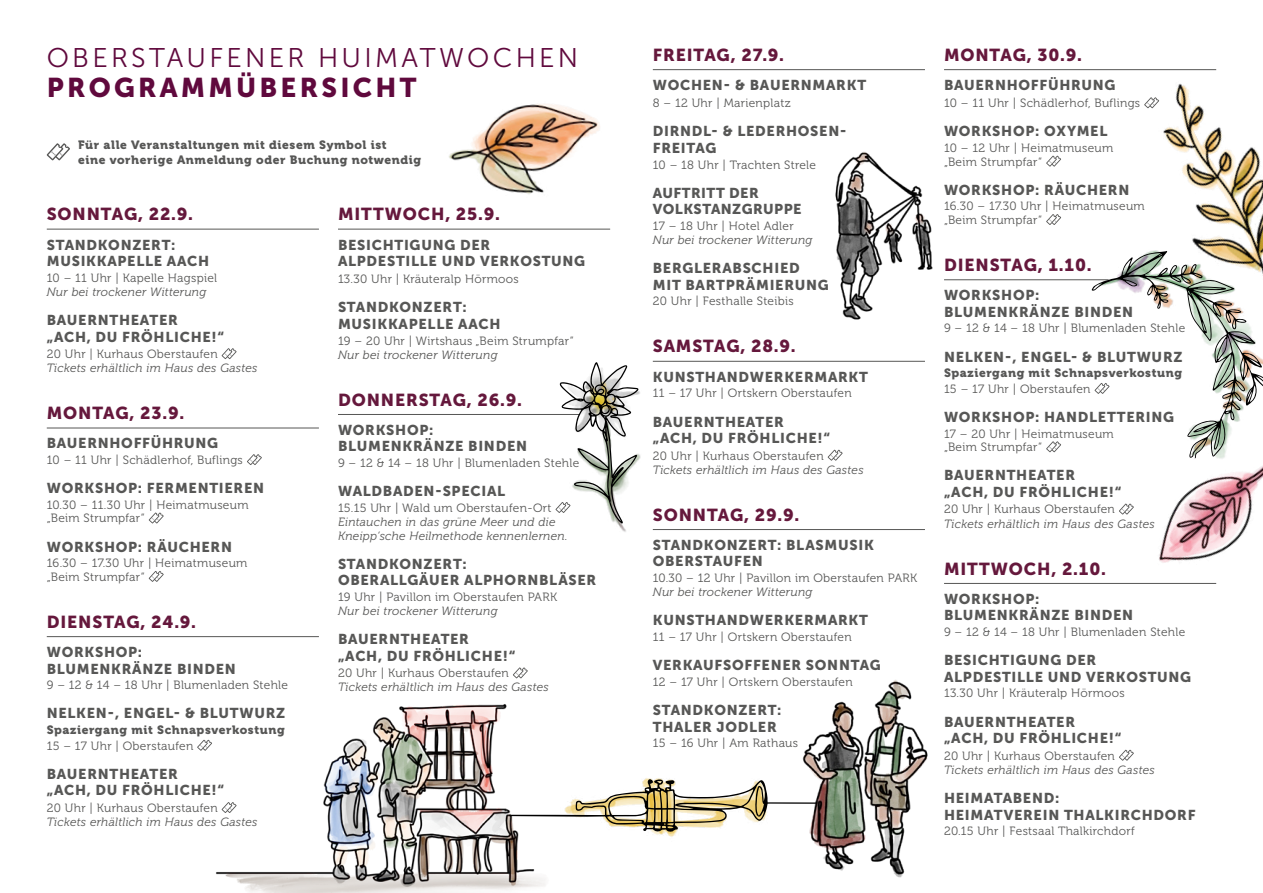
<style>
.page{position:relative;width:1263px;height:893px;background:#fff}
.page>*{position:absolute;margin:0;border:0;box-sizing:border-box;transform-origin:0 0}
.t1{font:27px "Museo Sans 300";letter-spacing:.12em;color:#60093d}
.t2{font:27px "Museo Sans 900";letter-spacing:.12em;color:#60093d}
.t3{font:17.25px "Museo Sans 900";letter-spacing:.05em;color:#65183c}
.t4{font:14.25px/16.5px "Museo Sans 900";letter-spacing:.05em;color:#575756}
.t5{font:14.25px/16.5px "Museo Sans 900";letter-spacing:.03em;color:#575756}
.t6{font:12px/13.5px "Museo 300";letter-spacing:.025em;color:#575756}
.t7{font:italic 12px/13.5px "Museo 300";letter-spacing:.025em;color:#575756}
.t8{font:12px/14.4px "Museo 900";letter-spacing:.05em;color:#575756}
</style>
<div class="page">
<img style="left:204px;top:678px;width:341px;height:215px">
<svg style="left:509px;top:779px;width:260px;height:53px"></svg>
<hr style="left:47px;top:229px;width:272px;height:1px;background:#575756">
<svg style="left:222px;top:348px;width:15px;height:11px"></svg>
<hr style="left:47px;top:428px;width:272px;height:1px;background:#575756">
<svg style="left:247px;top:454px;width:15px;height:11px"></svg>
<svg style="left:149px;top:512px;width:15px;height:11px"></svg>
<svg style="left:149px;top:571px;width:15px;height:11px"></svg>
<hr style="left:47px;top:636px;width:272px;height:1px;background:#575756">
<svg style="left:197px;top:740px;width:15px;height:11px"></svg>
<svg style="left:222px;top:802px;width:15px;height:11px"></svg>
<hr style="left:653px;top:69px;width:272px;height:1px;background:#575756">
<hr style="left:653px;top:361px;width:272px;height:1px;background:#575756">
<hr style="left:653px;top:529px;width:272px;height:1px;background:#575756">
<hr style="left:338px;top:229px;width:272px;height:1px;background:#575756">
<hr style="left:338px;top:414px;width:272px;height:1px;background:#575756">
<svg style="left:513px;top:667px;width:15px;height:11px"></svg>
<hr style="left:944px;top:69px;width:272px;height:1px;background:#575756">
<svg style="left:1046px;top:156px;width:15px;height:11px"></svg>
<svg style="left:1046px;top:214px;width:15px;height:11px"></svg>
<hr style="left:944px;top:279px;width:272px;height:1px;background:#575756">
<svg style="left:1046px;top:441px;width:15px;height:11px"></svg>
<hr style="left:944px;top:583px;width:272px;height:1px;background:#575756">
<svg style="left:1119px;top:750px;width:15px;height:11px"></svg>
<img style="left:1073px;top:472px;width:190px;height:112px">
<img style="left:421px;top:104px;width:190px;height:126px">
<img style="left:1102px;top:69px;width:161px;height:140px">
<svg style="left:47px;top:143px;width:23px;height:17px"></svg>
<img style="left:1061px;top:209px;width:202px;height:263px">
<svg style="left:1092px;top:251px;width:171px;height:207px"></svg>
<img style="left:769px;top:582px;width:212px;height:296px">
<img style="left:788px;top:69px;width:192px;height:392px">
<svg style="left:555px;top:362px;width:84px;height:162px"></svg>
<h1 class="t1" style="left:47px;top:43px;width:533px">OBERSTAUFENER HUIMATWOCHEN</h1>
<h1 class="t2" style="left:47px;top:72px;width:371px">PROGRAMMÜBERSICHT</h1>
<p class="t8" style="left:78px;top:138px;width:344px">Für alle Veranstaltungen mit diesem Symbol ist<br>eine vorherige Anmeldung oder Buchung notwendig</p>
<h2 class="t3" style="left:47px;top:204px;width:148px">SONNTAG, 22.9.</h2>
<p class="t4" style="left:47px;top:236px;width:164px">STANDKONZERT:<br>MUSIKKAPELLE AACH</p>
<p class="t6" style="left:47px;top:271px;width:172px">10 – 11 Uhr | Kapelle Hagspiel</p>
<p class="t7" style="left:47px;top:285px;width:161px">Nur bei trockener Witterung</p>
<p class="t4" style="left:47px;top:312px;width:179px">BAUERNTHEATER „ACH, DU FRÖHLICHE!“</p>
<p class="t6" style="left:47px;top:347px;width:172px">20 Uhr | Kurhaus Oberstaufen</p>
<p class="t7" style="left:47px;top:361px;width:212px">Tickets erhältlich im Haus des Gastes</p>
<h2 class="t3" style="left:47px;top:403px;width:139px">MONTAG, 23.9.</h2>
<p class="t4" style="left:47px;top:435px;width:173px">BAUERNHOFFÜHRUNG</p>
<p class="t6" style="left:47px;top:453px;width:198px">10 – 11 Uhr | Schädlerhof, Buflings</p>
<p class="t4" style="left:47px;top:480px;width:219px">WORKSHOP: FERMENTIEREN</p>
<p class="t6" style="left:47px;top:498px;width:203px">10.30 – 11.30 Uhr | Heimatmuseum „Beim Strumpfar“</p>
<p class="t4" style="left:47px;top:538px;width:187px">WORKSHOP: RÄUCHERN</p>
<p class="t6" style="left:47px;top:557px;width:202px">16.30 – 17.30 Uhr | Heimatmuseum „Beim Strumpfar“</p>
<h2 class="t3" style="left:47px;top:612px;width:151px">DIENSTAG, 24.9.</h2>
<p class="t4" style="left:47px;top:644px;width:191px">WORKSHOP:<br>BLUMENKRÄNZE BINDEN</p>
<p class="t6" style="left:47px;top:678px;width:243px">9 – 12 &amp; 14 – 18 Uhr | Blumenladen Stehle</p>
<p class="t4" style="left:47px;top:705px;width:240px">NELKEN-, ENGEL- &amp; BLUTWURZ</p>
<p class="t8" style="left:47px;top:723px;width:239px">Spaziergang mit Schnapsverkostung</p>
<p class="t6" style="left:47px;top:739px;width:148px">15 – 17 Uhr | Oberstaufen</p>
<p class="t4" style="left:47px;top:766px;width:179px">BAUERNTHEATER „ACH, DU FRÖHLICHE!“</p>
<p class="t6" style="left:47px;top:801px;width:172px">20 Uhr | Kurhaus Oberstaufen</p>
<p class="t7" style="left:47px;top:815px;width:212px">Tickets erhältlich im Haus des Gastes</p>
<h2 class="t3" style="left:338px;top:204px;width:163px">MITTWOCH, 25.9.</h2>
<p class="t4" style="left:338px;top:236px;width:249px">BESICHTIGUNG DER<br>ALPDESTILLE UND VERKOSTUNG</p>
<p class="t6" style="left:338px;top:272px;width:182px">13.30 Uhr | Kräuteralp Hörmoos</p>
<p class="t4" style="left:338px;top:299px;width:164px">STANDKONZERT:<br>MUSIKKAPELLE AACH</p>
<p class="t6" style="left:338px;top:334px;width:237px">19 – 20 Uhr | Wirtshaus „Beim Strumpfar“</p>
<p class="t7" style="left:338px;top:348px;width:161px">Nur bei trockener Witterung</p>
<h2 class="t3" style="left:338px;top:390px;width:185px">DONNERSTAG, 26.9.</h2>
<p class="t4" style="left:338px;top:422px;width:191px">WORKSHOP:<br>BLUMENKRÄNZE BINDEN</p>
<p class="t6" style="left:338px;top:456px;width:243px">9 – 12 &amp; 14 – 18 Uhr | Blumenladen Stehle</p>
<p class="t4" style="left:338px;top:483px;width:169px">WALDBADEN-SPECIAL</p>
<p class="t6" style="left:338px;top:501px;width:215px">15.15 Uhr | Wald um Oberstaufen-Ort</p>
<p class="t7" style="left:338px;top:515px;width:231px">Eintauchen in das grüne Meer und die<br>Kneipp‘sche Heilmethode kennenlernen.</p>
<p class="t4" style="left:338px;top:555px;width:260px">STANDKONZERT:<br>OBERALLGÄUER ALPHORNBLÄSER</p>
<p class="t6" style="left:338px;top:590px;width:221px">19 Uhr | Pavillon im Oberstaufen PARK</p>
<p class="t7" style="left:338px;top:604px;width:161px">Nur bei trockener Witterung</p>
<p class="t4" style="left:338px;top:631px;width:179px">BAUERNTHEATER „ACH, DU FRÖHLICHE!“</p>
<p class="t6" style="left:338px;top:667px;width:172px">20 Uhr | Kurhaus Oberstaufen</p>
<p class="t7" style="left:338px;top:681px;width:212px">Tickets erhältlich im Haus des Gastes</p>
<h2 class="t3" style="left:653px;top:45px;width:133px">FREITAG, 27.9.</h2>
<p class="t4" style="left:653px;top:77px;width:215px">WOCHEN- &amp; BAUERNMARKT</p>
<p class="t6" style="left:653px;top:97px;width:139px">8 – 12 Uhr | Marienplatz</p>
<p class="t4" style="left:653px;top:123px;width:195px">DIRNDL- &amp; LEDERHOSEN-<br>FREITAG</p>
<p class="t6" style="left:653px;top:158px;width:165px">10 – 18 Uhr | Trachten Strele</p>
<p class="t5" style="left:653px;top:184px;width:150px">AUFTRITT DER<br>VOLKSTANZGRUPPE</p>
<p class="t6" style="left:653px;top:219px;width:142px">17 – 18 Uhr | Hotel Adler</p>
<p class="t7" style="left:653px;top:233px;width:161px">Nur bei trockener Witterung</p>
<p class="t4" style="left:653px;top:260px;width:177px">BERGLERABSCHIED<br>MIT BARTPRÄMIERUNG</p>
<p class="t6" style="left:653px;top:295px;width:142px">20 Uhr | Festhalle Steibis</p>
<h2 class="t3" style="left:653px;top:337px;width:144px">SAMSTAG, 28.9.</h2>
<p class="t4" style="left:653px;top:368px;width:217px">KUNSTHANDWERKERMARKT</p>
<p class="t6" style="left:653px;top:387px;width:200px">11 – 17 Uhr | Ortskern Oberstaufen</p>
<p class="t4" style="left:653px;top:413px;width:179px">BAUERNTHEATER „ACH, DU FRÖHLICHE!“</p>
<p class="t6" style="left:653px;top:449px;width:172px">20 Uhr | Kurhaus Oberstaufen</p>
<p class="t7" style="left:653px;top:463px;width:212px">Tickets erhältlich im Haus des Gastes</p>
<h2 class="t3" style="left:653px;top:505px;width:148px">SONNTAG, 29.9.</h2>
<p class="t4" style="left:653px;top:537px;width:223px">STANDKONZERT: BLASMUSIK<br>OBERSTAUFEN</p>
<p class="t6" style="left:653px;top:571px;width:266px">10.30 – 12 Uhr | Pavillon im Oberstaufen PARK</p>
<p class="t7" style="left:653px;top:585px;width:161px">Nur bei trockener Witterung</p>
<p class="t4" style="left:653px;top:612px;width:217px">KUNSTHANDWERKERMARKT</p>
<p class="t6" style="left:653px;top:630px;width:200px">11 – 17 Uhr | Ortskern Oberstaufen</p>
<p class="t4" style="left:653px;top:657px;width:229px">VERKAUFSOFFENER SONNTAG</p>
<p class="t6" style="left:653px;top:675px;width:201px">12 – 17 Uhr | Ortskern Oberstaufen</p>
<p class="t4" style="left:653px;top:702px;width:130px">STANDKONZERT:<br>THALER JODLER</p>
<p class="t6" style="left:653px;top:737px;width:147px">15 – 16 Uhr | Am Rathaus</p>
<h2 class="t3" style="left:944px;top:45px;width:139px">MONTAG, 30.9.</h2>
<p class="t4" style="left:944px;top:77px;width:173px">BAUERNHOFFÜHRUNG</p>
<p class="t6" style="left:944px;top:97px;width:198px">10 – 11 Uhr | Schädlerhof, Buflings</p>
<p class="t4" style="left:944px;top:123px;width:165px">WORKSHOP: OXYMEL</p>
<p class="t6" style="left:944px;top:141px;width:171px">10 – 12 Uhr | Heimatmuseum „Beim Strumpfar“</p>
<p class="t4" style="left:944px;top:181px;width:187px">WORKSHOP: RÄUCHERN</p>
<p class="t6" style="left:944px;top:200px;width:202px">16.30 – 17.30 Uhr | Heimatmuseum „Beim Strumpfar“</p>
<h2 class="t3" style="left:944px;top:255px;width:149px">DIENSTAG, 1.10.</h2>
<p class="t4" style="left:944px;top:287px;width:191px">WORKSHOP:<br>BLUMENKRÄNZE BINDEN</p>
<p class="t6" style="left:944px;top:322px;width:243px">9 – 12 &amp; 14 – 18 Uhr | Blumenladen Stehle</p>
<p class="t4" style="left:944px;top:348px;width:240px">NELKEN-, ENGEL- &amp; BLUTWURZ</p>
<p class="t8" style="left:944px;top:366px;width:239px">Spaziergang mit Schnapsverkostung</p>
<p class="t6" style="left:944px;top:382px;width:148px">15 – 17 Uhr | Oberstaufen</p>
<p class="t4" style="left:944px;top:409px;width:232px">WORKSHOP: HANDLETTERING</p>
<p class="t6" style="left:944px;top:427px;width:171px">17 – 20 Uhr | Heimatmuseum „Beim Strumpfar“</p>
<p class="t4" style="left:944px;top:467px;width:179px">BAUERNTHEATER „ACH, DU FRÖHLICHE!“</p>
<p class="t6" style="left:944px;top:503px;width:172px">20 Uhr | Kurhaus Oberstaufen</p>
<p class="t7" style="left:944px;top:517px;width:212px">Tickets erhältlich im Haus des Gastes</p>
<h2 class="t3" style="left:944px;top:559px;width:163px">MITTWOCH, 2.10.</h2>
<p class="t4" style="left:944px;top:590px;width:191px">WORKSHOP:<br>BLUMENKRÄNZE BINDEN</p>
<p class="t6" style="left:944px;top:625px;width:243px">9 – 12 &amp; 14 – 18 Uhr | Blumenladen Stehle</p>
<p class="t4" style="left:944px;top:652px;width:249px">BESICHTIGUNG DER<br>ALPDESTILLE UND VERKOSTUNG</p>
<p class="t6" style="left:944px;top:687px;width:182px">13.30 Uhr | Kräuteralp Hörmoos</p>
<p class="t4" style="left:944px;top:713px;width:179px">BAUERNTHEATER „ACH, DU FRÖHLICHE!“</p>
<p class="t6" style="left:944px;top:749px;width:172px">20 Uhr | Kurhaus Oberstaufen</p>
<p class="t7" style="left:944px;top:763px;width:212px">Tickets erhältlich im Haus des Gastes</p>
<p class="t4" style="left:944px;top:790px;width:253px">HEIMATABEND:<br>HEIMATVEREIN THALKIRCHDORF</p>
<p class="t6" style="left:944px;top:824px;width:192px">20.15 Uhr | Festsaal Thalkirchdorf</p>
</div>
